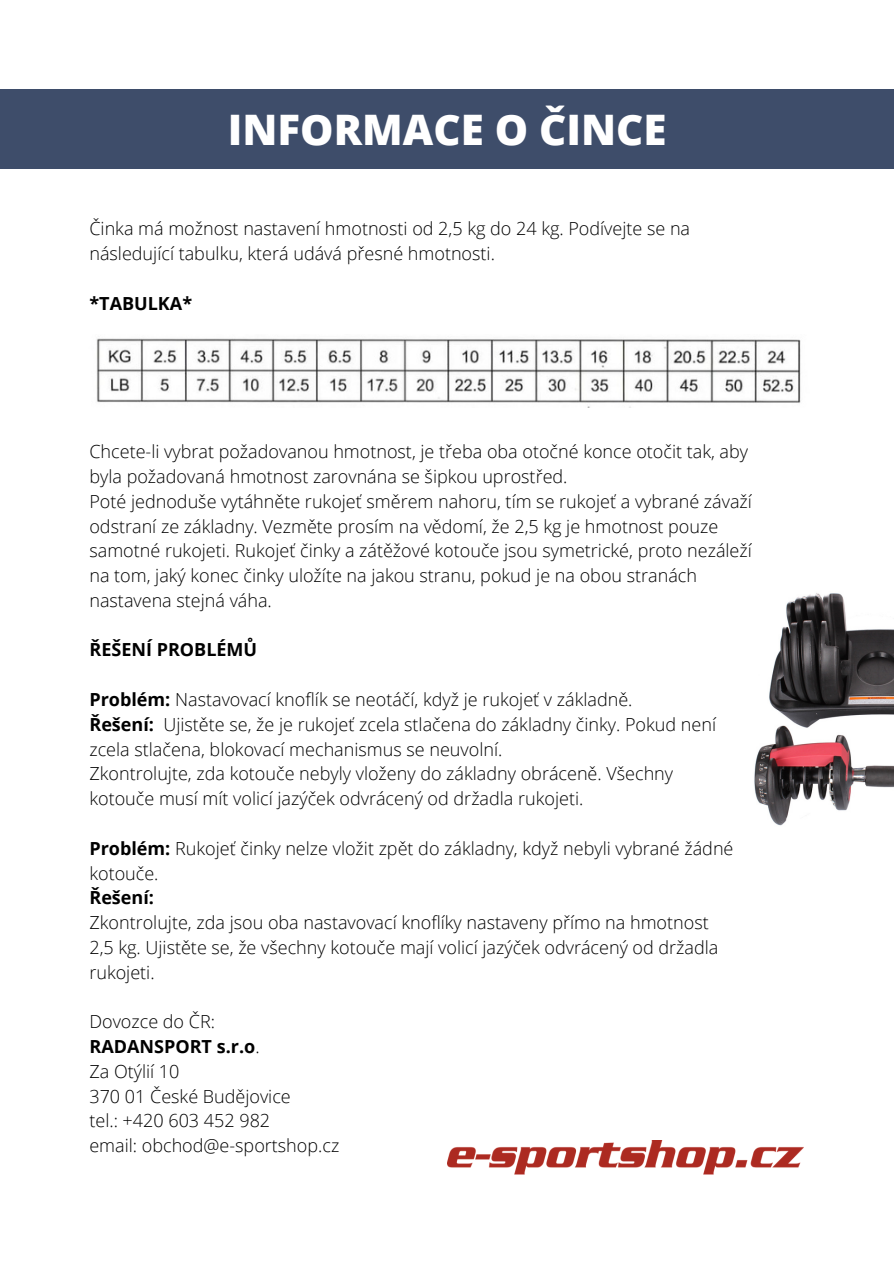
<style>
.page{position:relative;width:894px;height:1264px;background:#fff}
.page>*{position:absolute;margin:0;border:0;box-sizing:border-box;transform-origin:0 0}
.t1{font:800 42px "Open Sans";color:#fff}
.t2{font:300 18px/24.8px "Open Sans";color:#000}
.t3{font:700 18px "Open Sans";color:#000}
.s1{font-weight:700}
.s2{font-weight:300}
</style>
<div class="page">
<div style="left:0;top:89px;width:893px;height:80px;background:#3e4d6a"></div>
<img style="left:96px;top:338px;width:705px;height:70px">
<img style="left:754px;top:593px;width:139px;height:233px">
<img style="left:447px;top:1140px;width:356px;height:35px">
<p class="t1" style="left:228px;top:100px;width:440px">INFORMACE O ČINCE</p>
<p class="t2" style="left:89px;top:216px;width:602px">Činka má možnost nastavení hmotnosti od 2,5 kg do 24 kg. Podívejte se na</p>
<p class="t2" style="left:89px;top:240px;width:407px">následující tabulku, která udává přesné hmotnosti.</p>
<p class="t3" style="left:89px;top:290px;width:104px">*TABULKA*</p>
<p class="t2" style="left:89px;top:439px;width:660px">Chcete-li vybrat požadovanou hmotnost, je třeba oba otočné konce otočit tak, aby byla požadovaná hmotnost zarovnána se šipkou uprostřed.</p>
<p class="t2" style="left:89px;top:488px;width:663px">Poté jednoduše vytáhněte rukojeť směrem nahoru, tím se rukojeť a vybrané závaží odstraní ze základny. Vezměte prosím na vědomí, že 2,5 kg je hmotnost pouze samotné rukojeti. Rukojeť činky a zátěžové kotouče jsou symetrické, proto nezáleží na tom, jaký konec činky uložíte na jakou stranu, pokud je na obou stranách nastavena stejná váha.</p>
<p class="t3" style="left:89px;top:637px;width:169px">ŘEŠENÍ PROBLÉMŮ</p>
<p class="t2" style="left:89px;top:686px;width:544px"><span class="s1">Problém:</span> Nastavovací knoflík se neotáčí, když je rukojeť v základně.</p>
<p class="t2" style="left:89px;top:711px;width:628px"><span class="s1">Řešení:</span> Ujistěte se, že je rukojeť zcela stlačena do základny činky. Pokud není</p>
<p class="t2" style="left:89px;top:736px;width:414px">zcela stlačena, blokovací mechanismus se neuvolní.</p>
<p class="t2" style="left:89px;top:761px;width:585px">Zkontrolujte, zda kotouče nebyly vloženy do základny obráceně. Všechny</p>
<p class="t2" style="left:89px;top:785px;width:495px">kotouče musí mít volicí jazýček odvrácený od držadla rukojeti.</p>
<p class="t2" style="left:89px;top:835px;width:645px"><span class="s1">Problém:</span> Rukojeť činky nelze vložit zpět do základny, když nebyli vybrané žádné kotouče.</p>
<p class="t3" style="left:89px;top:885px;width:66px">Řešení:</p>
<p class="t2" style="left:89px;top:909px;width:620px">Zkontrolujte, zda jsou oba nastavovací knoflíky nastaveny přímo na hmotnost</p>
<p class="t2" style="left:89px;top:934px;width:630px">2,5 kg. Ujistěte se, že všechny kotouče mají volicí jazýček odvrácený od držadla</p>
<p class="t2" style="left:89px;top:959px;width:67px">rukojeti.</p>
<p class="t2" style="left:89px;top:1008px;width:127px">Dovozce do ČR:</p>
<p class="t3" style="left:89px;top:1033px;width:172px">RADANSPORT s.r.o<span class="s2">.</span></p>
<p class="t2" style="left:89px;top:1058px;width:92px">Za Otýlií 10</p>
<p class="t2" style="left:89px;top:1083px;width:203px">370 01 České Budějovice</p>
<p class="t2" style="left:89px;top:1107px;width:182px">tel.: +420 603 452 982</p>
<p class="t2" style="left:89px;top:1132px;width:251px">email: obchod@e-sportshop.cz</p>
</div>
